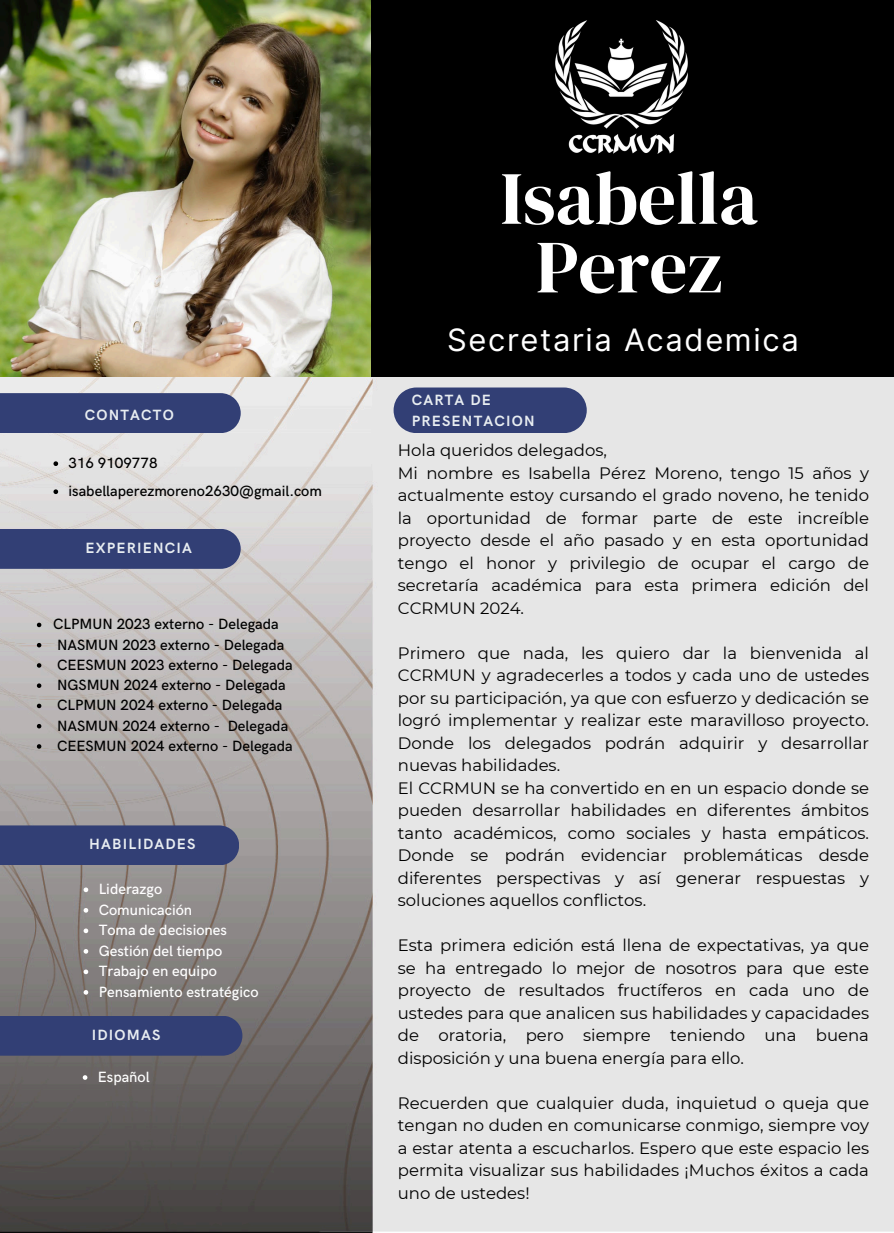
<style>
.page{position:relative;width:894px;height:1233px;background:#fff}
.page>*{position:absolute;margin:0;border:0;box-sizing:border-box;transform-origin:0 0}
.t1{font:75px/68.7px "DM Serif Display";color:#fff;text-align:center}
.t2{font:30.9px "Inter";letter-spacing:.055em;color:#fff}
.t3{font:16.5px/22.5px "Montserrat";color:#000}
.t4{font:500 14.85px "HK Grotesk";color:#000}
.t5{font:500 14.85px "HK Grotesk";color:#fff}
.t6{font:700 14.85px/20.5px "HK Grotesk";letter-spacing:.08em;color:#e8edf1}
</style>
<div class="page">
<img style="left:0;top:376px;width:893px;height:857px">
<img style="left:0;top:0;width:371px;height:376px">
<div style="left:0;top:393px;width:241px;height:40px;background:#323f75"></div>
<div style="left:393px;top:388px;width:193px;height:45px;background:#323f75"></div>
<div style="left:0;top:529px;width:241px;height:40px;background:#323f75"></div>
<div style="left:0;top:825px;width:239px;height:40px;background:#323f75"></div>
<div style="left:0;top:1016px;width:242px;height:40px;background:#323f75"></div>
<div style="left:371px;top:0;width:522px;height:376px;background:#000"></div>
<img style="left:555px;top:21px;width:132px;height:133px">
<svg style="left:84px;top:888px;width:4px;height:4px"></svg>
<svg style="left:84px;top:908px;width:4px;height:5px"></svg>
<svg style="left:84px;top:929px;width:4px;height:4px"></svg>
<svg style="left:84px;top:949px;width:4px;height:5px"></svg>
<svg style="left:84px;top:970px;width:4px;height:4px"></svg>
<svg style="left:84px;top:990px;width:4px;height:5px"></svg>
<svg style="left:83px;top:1075px;width:4px;height:5px"></svg>
<svg style="left:37px;top:623px;width:4px;height:4px"></svg>
<svg style="left:37px;top:643px;width:4px;height:4px"></svg>
<svg style="left:37px;top:663px;width:4px;height:5px"></svg>
<svg style="left:37px;top:683px;width:4px;height:5px"></svg>
<svg style="left:37px;top:704px;width:4px;height:4px"></svg>
<svg style="left:37px;top:724px;width:4px;height:4px"></svg>
<svg style="left:37px;top:744px;width:4px;height:5px"></svg>
<svg style="left:53px;top:461px;width:5px;height:5px"></svg>
<svg style="left:53px;top:489px;width:5px;height:5px"></svg>
<div style="left:398px;top:441px;width:470px;height:792px;background:#e6e6e6"></div>
<h1 class="t6" style="left:85px;top:405px;width:90px">CONTACTO</h1>
<p class="t4" style="left:69px;top:455px;width:90px">316 9109778</p>
<p class="t4" style="left:69px;top:483px;width:255px">isabellaperezmoreno2630@gmail.com</p>
<h2 class="t6" style="left:85px;top:538px;width:108px">EXPERIENCIA</h2>
<p class="t4" style="left:53px;top:616px;width:227px">CLPMUN 2023 externo - Delegada</p>
<p class="t4" style="left:57px;top:636px;width:229px">NASMUN 2023 externo - Delegada</p>
<h3 class="t4" style="left:57px;top:657px;width:237px">CEESMUN 2023 externo - Delegada</h3>
<p class="t4" style="left:57px;top:677px;width:230px">NGSMUN 2024 externo - Delegada</p>
<p class="t4" style="left:57px;top:697px;width:227px">CLPMUN 2024 externo - Delegada</p>
<p class="t4" style="left:57px;top:717px;width:233px">NASMUN 2024 externo - Delegada</p>
<p class="t4" style="left:57px;top:738px;width:237px">CEESMUN 2024 externo - Delegada</p>
<p class="t6" style="left:89px;top:834px;width:108px">HABILIDADES</p>
<h3 class="t5" style="left:99px;top:881px;width:65px">Liderazgo</h3>
<p class="t5" style="left:99px;top:901px;width:95px">Comunicación</p>
<p class="t5" style="left:99px;top:922px;width:130px">Toma de decisiones</p>
<h3 class="t5" style="left:99px;top:942px;width:125px">Gestión del tiempo</h3>
<p class="t5" style="left:99px;top:963px;width:120px">Trabajo en equipo</p>
<p class="t5" style="left:99px;top:983px;width:161px">Pensamiento estratégico</p>
<p class="t6" style="left:92px;top:1025px;width:70px">IDIOMAS</p>
<p class="t5" style="left:98px;top:1068px;width:53px">Español</p>
<p class="t1" style="left:500px;top:163px;width:259px">Isabella<br>Perez</p>
<h3 class="t2" style="left:447px;top:321px;width:353px">Secretaria Academica</h3>
<h3 class="t6" style="left:411px;top:391px;width:124px">CARTA DE<br>PRESENTACION</h3>
<p class="t3" style="left:398px;top:439px;width:472px">Hola queridos delegados,<br>Mi nombre es Isabella Pérez Moreno, tengo 15 años y actualmente estoy cursando el grado noveno, he tenido la oportunidad de formar parte de este increíble proyecto desde el año pasado y en esta oportunidad tengo el honor y privilegio de ocupar el cargo de secretaría académica para esta primera edición del CCRMUN 2024.</p>
<p class="t3" style="left:398px;top:642px;width:472px">Primero que nada, les quiero dar la bienvenida al CCRMUN y agradecerles a todos y cada uno de ustedes por su participación, ya que con esfuerzo y dedicación se logró implementar y realizar este maravilloso proyecto.<br>Donde los delegados podrán adquirir y desarrollar nuevas habilidades.<br>El CCRMUN se ha convertido en en un espacio donde se pueden desarrollar habilidades en diferentes ámbitos tanto académicos, como sociales y hasta empáticos.<br>Donde se podrán evidenciar problemáticas desde diferentes perspectivas y así generar respuestas y soluciones aquellos conflictos.</p>
<p class="t3" style="left:398px;top:934px;width:472px;text-align:justify">Esta primera edición está llena de expectativas, ya que se ha entregado lo mejor de nosotros para que este proyecto de resultados fructíferos en cada uno de ustedes para que analicen sus habilidades y capacidades de oratoria, pero siempre teniendo una buena disposición y una buena energía para ello.</p>
<p class="t3" style="left:398px;top:1092px;width:472px;text-align:justify">Recuerden que cualquier duda, inquietud o queja que tengan no duden en comunicarse conmigo, siempre voy a estar atenta a escucharlos. Espero que este espacio les permita visualizar sus habilidades ¡Muchos éxitos a cada uno de ustedes!</p>
</div>
